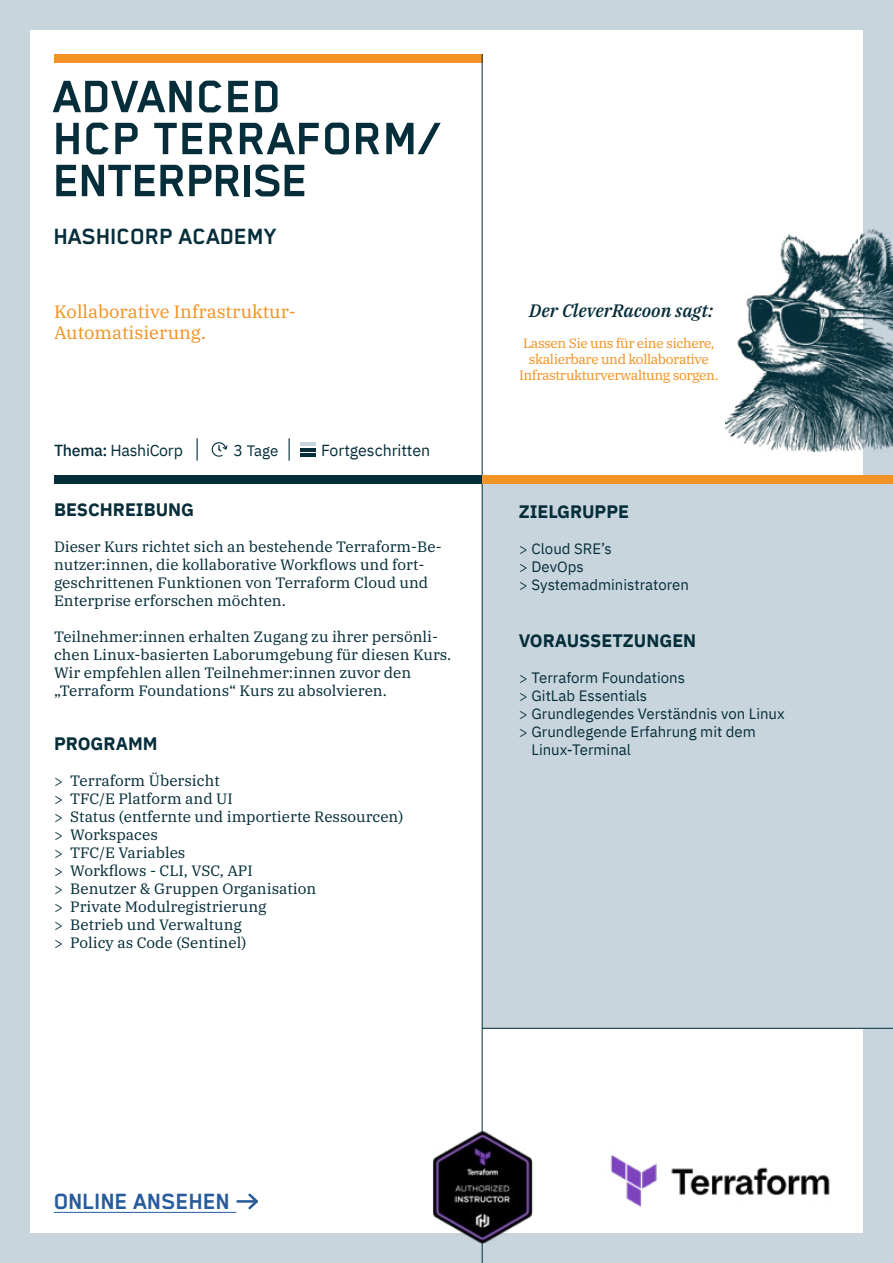
<style>
.page{position:relative;width:893px;height:1263px;background:#fff}
.page>*{position:absolute;margin:0;border:0;box-sizing:border-box;transform-origin:0 0}
.t1{font:700 52.5px/42px "Blender Pro";color:#062e3a}
.t2{font:700 25.5px "Blender Pro";letter-spacing:-.01em;color:#062e3a}
.t3{font:700 25.5px "Blender Pro";letter-spacing:-.01em;color:#275b9b}
.t4{font:700 18px "IBM Plex Sans";color:#062e3a}
.t5{font:18px/21.6px "IBM Plex Serif";color:#f39325}
.t6{font:italic 500 18px "IBM Plex Serif";color:#062e3a}
.t7{font:15.9px "IBM Plex Sans";letter-spacing:-.005em;color:#062e3a}
.t8{font:15px/18px "IBM Plex Serif";color:#062e3a}
.t9{font:15px/18px "IBM Plex Sans";color:#062e3a}
.t10{font:13.5px/16.2px "IBM Plex Serif";letter-spacing:-.03em;color:#f39325;text-align:center}
.s1{font-weight:500}
.s2{font-size:15.9px}
.s3{font-family:"IBM Plex Serif"}
</style>
<div class="page">
<div style="left:0;top:0;width:893px;height:1263px;border:30px solid #c8d5dd"></div>
<div style="left:482px;top:479px;width:391px;height:549px;background:#c8d5dd"></div>
<div style="left:54px;top:54px;width:428px;height:9px;background:#f39325"></div>
<div style="left:54px;top:475px;width:428px;height:9px;background:#062e3a"></div>
<hr style="left:482px;top:54px;width:1px;height:1209px;background:#062e3a">
<hr style="left:482px;top:1028px;width:411px;height:1px;background:#062e3a">
<div style="left:482px;top:475px;width:411px;height:9px;background:#f39325"></div>
<svg style="left:197px;top:438px;width:1px;height:23px"></svg>
<svg style="left:289px;top:438px;width:1px;height:23px"></svg>
<hr style="left:300px;top:453px;width:16px;height:4px;background:#062e3a">
<hr style="left:300px;top:448px;width:16px;height:3px;background:#062e3a">
<hr style="left:300px;top:442px;width:16px;height:4px;background:#c8d5dd">
<svg style="left:211px;top:442px;width:17px;height:15px"></svg>
<img style="left:725px;top:230px;width:168px;height:222px">
<img style="left:424px;top:1129px;width:116px;height:116px">
<hr style="left:54px;top:1212px;width:182px;height:1px;background:#275b9b">
<hr style="left:237px;top:1200px;width:20px;height:3px;background:#275b9b">
<svg style="left:246px;top:1193px;width:12px;height:17px"></svg>
<img style="left:610px;top:1154px;width:220px;height:53px">
<h1 class="t1" style="left:54px;top:75px;width:389px">ADVANCED<br>HCP TERRAFORM/<br>ENTERPRISE</h1>
<h2 class="t2" style="left:54px;top:222px;width:225px">HASHICORP ACADEMY</h2>
<p class="t5" style="left:54px;top:299px;width:244px">Kollaborative Infrastruktur-<br>Automatisierung.</p>
<p class="t7" style="left:54px;top:438px;width:131px"><span class="s1">Thema:</span> HashiCorp</p>
<p class="t9" style="left:233px;top:440px;width:46px"><span class="s2">3</span> Tage</p>
<p class="t7" style="left:321px;top:438px;width:111px">Fortgeschritten</p>
<p class="t4" style="left:54px;top:496px;width:142px">BESCHREIBUNG</p>
<p class="t8" style="left:54px;top:537px;width:389px">Dieser Kurs richtet sich an bestehende Terraform-Be&shy;nutzer:innen, die kollaborative Workflows und fort&shy;geschrittenen Funktionen von Terraform Cloud und Enterprise erforschen möchten.</p>
<p class="t8" style="left:54px;top:627px;width:399px">Teilnehmer:innen erhalten Zugang zu ihrer persönli&shy;chen Linux-basierten Laborumgebung für diesen Kurs.<br>Wir empfehlen allen Teilnehmer:innen zuvor den „Terraform Foundations“ Kurs zu absolvieren.</p>
<p class="t4" style="left:54px;top:730px;width:105px">PROGRAMM</p>
<p class="t8" style="left:54px;top:771px;width:351px">&gt; Terraform Übersicht<br>&gt; TFC/E Platform and UI<br>&gt; Status (entfernte und importierte Ressourcen) &gt; Workspaces<br>&gt; TFC/E Variables<br>&gt; Workflows - CLI, VSC, API<br>&gt; Benutzer &amp; Gruppen Organisation<br>&gt; Private Modulregistrierung<br>&gt; Betrieb und Verwaltung<br>&gt; Policy as Code (Sentinel)</p>
<p class="t6" style="left:529px;top:296px;width:185px">Der CleverRacoon sagt:</p>
<p class="t10" style="left:519px;top:333px;width:201px">Lassen Sie uns für eine sichere, skalierbare und kollaborative<br>Infrastrukturverwaltung sorgen.</p>
<p class="t4" style="left:519px;top:497px;width:112px">ZIELGRUPPE</p>
<p class="t9" style="left:519px;top:538px;width:172px"><span class="s3">&gt;</span> Cloud SRE’s<br><span class="s3">&gt;</span> DevOps<br><span class="s3">&gt;</span> Systemadministratoren</p>
<p class="t4" style="left:519px;top:627px;width:179px">VORAUSSETZUNGEN</p>
<p class="t9" style="left:519px;top:668px;width:168px"><span class="s3">&gt;</span> Terraform Foundations</p>
<p class="t9" style="left:519px;top:686px;width:130px"><span class="s3">&gt;</span> GitLab Essentials</p>
<p class="t9" style="left:519px;top:704px;width:267px"><span class="s3">&gt;</span> Grundlegendes Verständnis von Linux</p>
<p class="t9" style="left:519px;top:722px;width:239px"><span class="s3">&gt;</span> Grundlegende Erfahrung mit dem</p>
<p class="t9" style="left:531px;top:740px;width:101px">Linux-Terminal</p>
<h2 class="t3" style="left:54px;top:1187px;width:178px">ONLINE ANSEHEN</h2>
</div>
